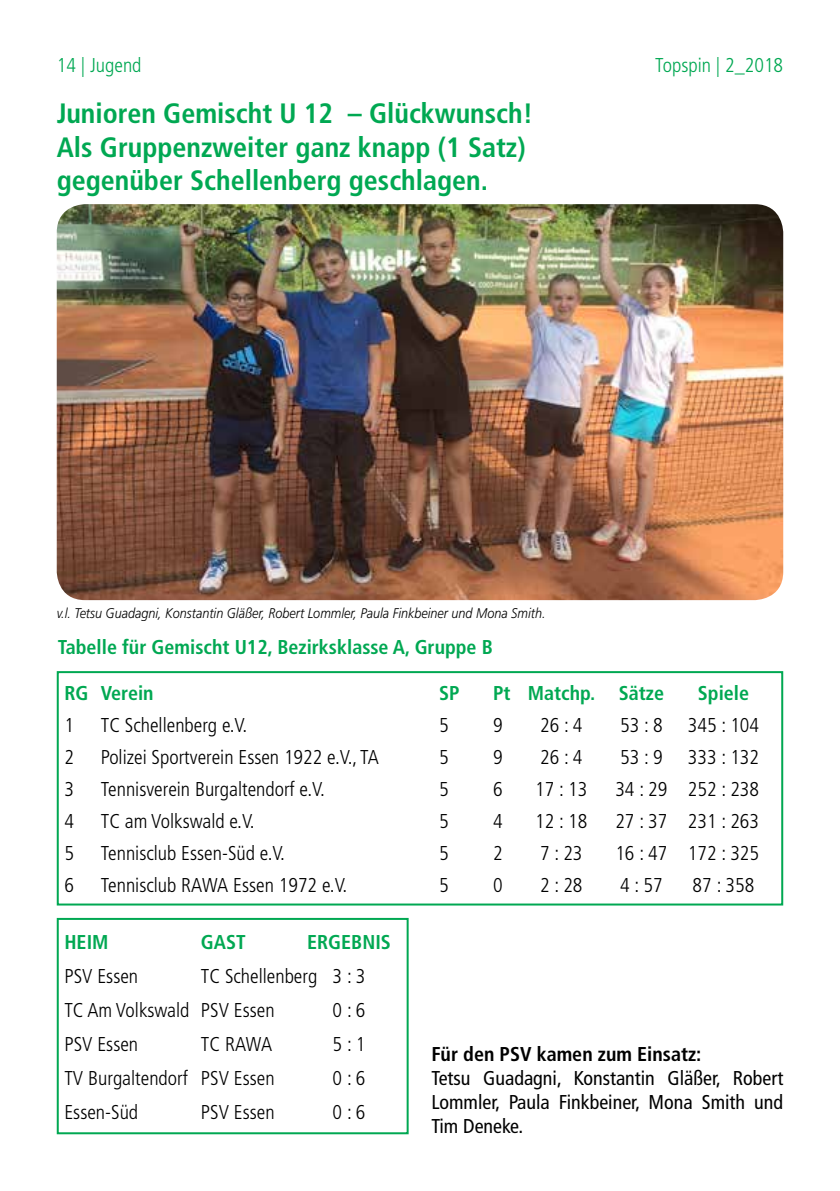
<style>
.page{position:relative;width:840px;height:1191px;background:#fff}
.page>*{position:absolute;margin:0;border:0;box-sizing:border-box;transform-origin:0 0}
.t1{font:700 condensed 28px/33.6px "Frutiger";color:#00a852}
.t2{font:300 condensed 20px/34px "Frutiger";color:#000}
.t3{font:700 condensed 20px "Frutiger";color:#00a852}
.t4{font:condensed 20px/24px "Frutiger";color:#000;text-align:justify}
.t5{font:700 condensed 20px "Frutiger";color:#000}
.t6{font:300 condensed 20px "Frutiger";color:#00a852}
.t7{font:italic 300 14px "Frutiger";color:#000;scale:.9 1}
</style>
<div class="page">
<img style="left:57px;top:204px;width:725px;height:396px">
<div style="left:57px;top:671px;width:725px;height:234px;border:2px solid #00a852"></div>
<div style="left:57px;top:918px;width:351px;height:216px;border:2px solid #00a852"></div>
<p class="t6" style="left:57px;top:53px;width:86px">14 | Jugend</p>
<p class="t6" style="left:654px;top:53px;width:130px">Topspin | 2_2018</p>
<h1 class="t1" style="left:57px;top:97px;width:477px">Junioren Gemischt U 12 – Glückwunsch!<br>Als Gruppenzweiter ganz knapp (1 Satz) gegenüber Schellenberg geschlagen.</h1>
<p class="t7" style="left:57px;top:605px;width:544px">v.l. Tetsu Guadagni, Konstantin Gläßer, Robert Lommler, Paula Finkbeiner und Mona Smith.</p>
<p class="t3" style="left:58px;top:635px;width:436px">Tabelle für Gemischt U12, Bezirksklasse A, Gruppe B</p>
<p class="t3" style="left:64px;top:681px;width:91px">RG Verein</p>
<p class="t3" style="left:439px;top:681px;width:22px">SP</p>
<p class="t3" style="left:493px;top:681px;width:172px">Pt Matchp. Sätze</p>
<p class="t3" style="left:697px;top:681px;width:53px">Spiele</p>
<p class="t2" style="left:64px;top:708px;width:11px">1</p>
<p class="t2" style="left:101px;top:708px;width:148px">TC Schellenberg e.V.</p>
<p class="t2" style="left:439px;top:708px;width:11px">5</p>
<p class="t2" style="left:493px;top:708px;width:11px">9</p>
<p class="t2" style="left:539px;top:708px;width:44px">26 : 4</p>
<p class="t2" style="left:619px;top:708px;width:44px">53 : 8</p>
<p class="t2" style="left:687px;top:708px;width:73px">345 : 104</p>
<p class="t2" style="left:64px;top:740px;width:11px">2</p>
<p class="t2" style="left:101px;top:740px;width:279px">Polizei Sportverein Essen 1922 e.V., TA</p>
<p class="t2" style="left:439px;top:740px;width:11px">5</p>
<p class="t2" style="left:493px;top:740px;width:11px">9</p>
<p class="t2" style="left:539px;top:740px;width:44px">26 : 4</p>
<p class="t2" style="left:619px;top:740px;width:44px">53 : 9</p>
<p class="t2" style="left:687px;top:740px;width:73px">333 : 132</p>
<p class="t2" style="left:64px;top:772px;width:11px">3</p>
<p class="t2" style="left:101px;top:772px;width:225px">Tennisverein Burgaltendorf e.V.</p>
<p class="t2" style="left:439px;top:772px;width:11px">5</p>
<p class="t2" style="left:493px;top:772px;width:11px">6</p>
<p class="t2" style="left:535px;top:772px;width:54px">17 : 13</p>
<p class="t2" style="left:615px;top:772px;width:145px">34 : 29 252 : 238</p>
<p class="t2" style="left:64px;top:804px;width:11px">4</p>
<p class="t2" style="left:101px;top:804px;width:155px">TC am Volkswald e.V.</p>
<p class="t2" style="left:439px;top:804px;width:11px">5</p>
<p class="t2" style="left:493px;top:804px;width:11px">4</p>
<p class="t2" style="left:535px;top:804px;width:54px">12 : 18</p>
<p class="t2" style="left:615px;top:804px;width:145px">27 : 37 231 : 263</p>
<p class="t2" style="left:64px;top:836px;width:11px">5</p>
<p class="t2" style="left:101px;top:836px;width:186px">Tennisclub Essen-Süd e.V.</p>
<p class="t2" style="left:439px;top:836px;width:11px">5</p>
<p class="t2" style="left:493px;top:836px;width:11px">2</p>
<p class="t2" style="left:539px;top:836px;width:44px">7 : 23</p>
<p class="t2" style="left:615px;top:836px;width:145px">16 : 47 172 : 325</p>
<p class="t2" style="left:64px;top:868px;width:11px">6</p>
<p class="t2" style="left:101px;top:868px;width:248px">Tennisclub RAWA Essen 1972 e.V.</p>
<p class="t2" style="left:439px;top:868px;width:11px">5</p>
<p class="t2" style="left:493px;top:868px;width:11px">0</p>
<p class="t2" style="left:539px;top:868px;width:44px">2 : 28</p>
<p class="t2" style="left:619px;top:868px;width:44px">4 : 57</p>
<p class="t2" style="left:692px;top:868px;width:63px">87 : 358</p>
<p class="t3" style="left:64px;top:929px;width:46px">HEIM</p>
<p class="t3" style="left:201px;top:929px;width:46px">GAST</p>
<p class="t3" style="left:307px;top:929px;width:85px">ERGEBNIS</p>
<p class="t2" style="left:64px;top:959px;width:75px">PSV Essen</p>
<p class="t2" style="left:64px;top:959px;width:302px;text-indent:136px">TC Schellenberg 3 : 3<br>TC Am Volkswald PSV Essen</p>
<p class="t2" style="left:332px;top:993px;width:34px">0 : 6</p>
<p class="t2" style="left:64px;top:1027px;width:75px">PSV Essen</p>
<p class="t2" style="left:201px;top:1027px;width:73px">TC RAWA</p>
<p class="t2" style="left:332px;top:1027px;width:34px">5 : 1</p>
<p class="t2" style="left:64px;top:1061px;width:212px">TV Burgaltendorf PSV Essen</p>
<p class="t2" style="left:332px;top:1061px;width:34px">0 : 6</p>
<p class="t2" style="left:64px;top:1095px;width:75px">Essen-Süd</p>
<p class="t2" style="left:201px;top:1095px;width:75px">PSV Essen</p>
<p class="t2" style="left:332px;top:1095px;width:34px">0 : 6</p>
<p class="t5" style="left:431px;top:1042px;width:271px">Für den PSV kamen zum Einsatz:</p>
<p class="t4" style="left:431px;top:1066px;width:353px">Tetsu Guadagni, Konstantin Gläßer, Robert Lommler, Paula Finkbeiner, Mona Smith und Tim Deneke.</p>
</div>
